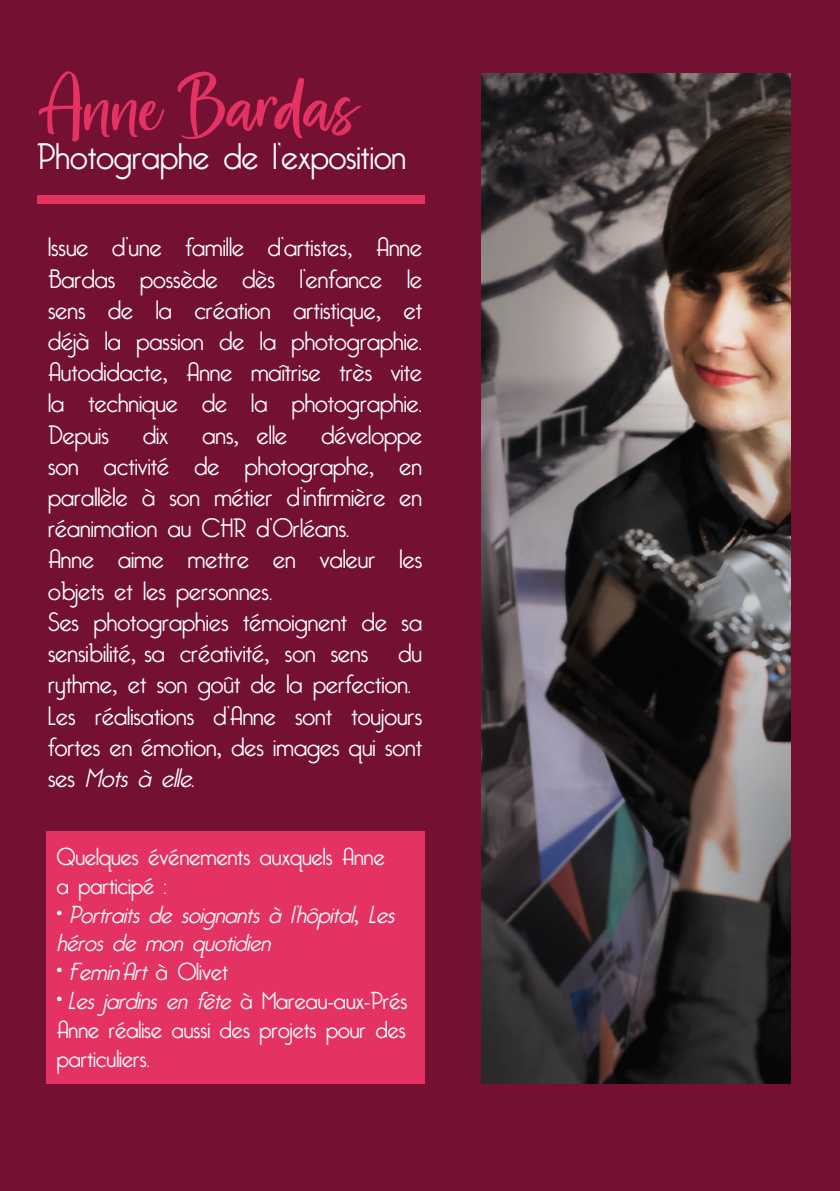
<style>
.page{position:relative;width:840px;height:1191px;background:#fff}
.page>*{position:absolute;margin:0;border:0;box-sizing:border-box;transform-origin:0 0}
.t1{font:70px "Astral Sisters";color:#e43363}
.t2{font:300 36px "Bellerose";color:#fff}
.t3{font:300 26px/31.2px "Bellerose";color:#fff;text-align:justify}
.t4{font:300 24px/28.8px "Bellerose";color:#fff}
.t5{font:italic 300 24px/28.8px "Bellerose";color:#fff}
.s1{font-family:"Minion Pro";font-weight:400;font-size:24px}
.s2{font-style:italic}
.s3{font-style:normal}
.s4{font-family:"Minion Pro";font-weight:400;font-style:normal}
</style>
<div class="page">
<div style="left:0;top:0;width:839px;height:1191px;background:#741032"></div>
<img style="left:481px;top:74px;width:308px;height:1009px">
<div style="left:37px;top:196px;width:387px;height:8px;background:#e43363"></div>
<div style="left:46px;top:831px;width:378px;height:252px;background:#e43363"></div>
<h1 class="t1" style="left:37px;top:56px;width:320px">Anne Bardas</h1>
<h2 class="t2" style="left:37px;top:136px;width:370px">Photographe de l’exposition</h2>
<p class="t3" style="left:48px;top:232px;width:375px">Issue d’une famille d’artistes<span class="s1">,</span> Anne Bardas possède dès l’enfance le sens de la création artistique<span class="s1">,</span> et déjà la passion de la photographie.<br>Autodidacte<span class="s1">,</span> Anne maîtrise très vite la technique de la photographie.<br>Depuis</p>
<p class="t3" style="left:48px;top:420px;width:375px;text-align:left;text-indent:273px">développe son activité de photographe<span class="s1">,</span> en parallèle à son métier d’infirmière en réanimation au CHR d’Orléans.<br>Anne aime mettre en valeur les objets et les personnes.<br>Ses photographies témoignent de sa sensibilité<span class="s1">,</span> sa créativité<span class="s1">,</span> son sens du rythme<span class="s1">,</span> et son goût de la perfection.<br>Les réalisations d’Anne sont toujours fortes en émotion<span class="s1">,</span> des images qui sont s e s <span class="s2">Mots à elle.</span></p>
<p class="t3" style="left:143px;top:420px;width:27px">dix</p>
<p class="t3" style="left:202px;top:420px;width:86px">ans<span class="s1">,</span> elle</p>
<p class="t4" style="left:57px;top:843px;width:329px">Quelques événements auxquels Anne a participé :</p>
<p class="t5" style="left:57px;top:900px;width:345px"><span class="s3">•</span> Portraits de soignants à l’hôpital<span class="s4">,</span> Les héros de mon quotidien</p>
<p class="t5" style="left:57px;top:958px;width:173px"><span class="s3">•</span> Femin’Art <span class="s3">à O l i ve t</span></p>
<p class="t4" style="left:57px;top:987px;width:352px;text-align:justify">• <span class="s2">Les jardins en fête</span> à Mareau-aux-Prés Anne réalise aussi des projets pour des particuliers.</p>
</div>
